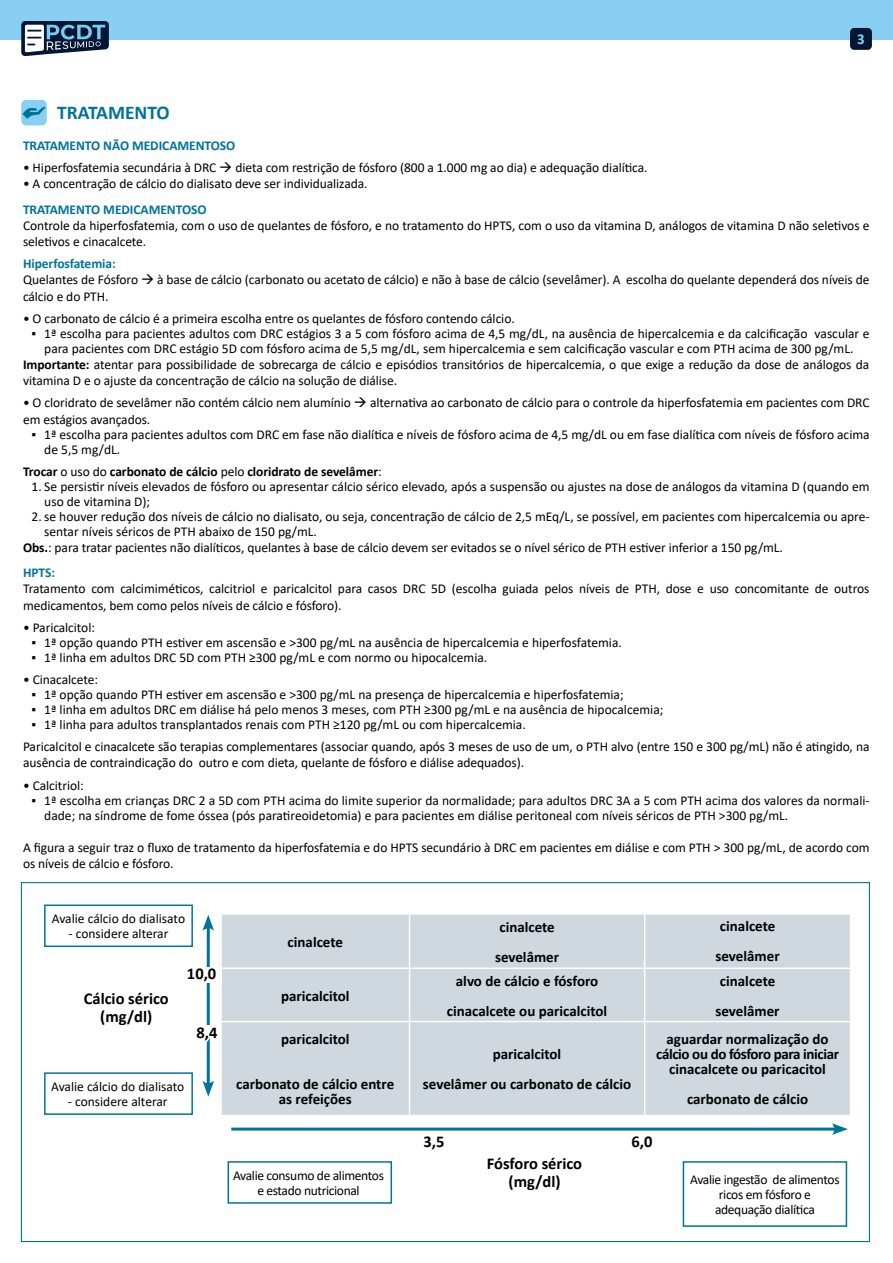
<style>
.page{position:relative;width:893px;height:1263px;background:#fff}
.page>*{position:absolute;margin:0;border:0;box-sizing:border-box;transform-origin:0 0}
.t1{font:700 19.5px "Calibri";color:#00739c}
.t2{font:700 16.5px/18px "Calibri";color:#000;text-align:center}
.t3{font:700 15px/30px "Calibri";color:#000;text-align:center}
.t4{font:700 15px "Calibri";color:#89cff3}
.t5{font:13.5px/16.2px "Calibri";letter-spacing:-.005em;color:#000}
.t6{font:13.5px/15px "Calibri";letter-spacing:-.025em;color:#000;text-align:center}
.t7{font:700 13.5px "Calibri";letter-spacing:-.005em;color:#000}
.t8{font:700 13.5px "Calibri";letter-spacing:-.005em;color:#00739c}
.s1{font-weight:700;color:#00739c}
.s2{font-weight:700}
.s3{font-weight:400}
</style>
<div class="page">
<div style="left:0;top:0;width:893px;height:39px;background:#89cff3"></div>
<div style="left:850px;top:28px;width:22px;height:22px;background:#031632;border-radius:4px"></div>
<svg style="left:21px;top:21px;width:88px;height:35px;background:#597086"></svg>
<div style="left:21px;top:100px;width:26px;height:25px;background:#89cff3;border-radius:5px"></div>
<svg style="left:23px;top:107px;width:23px;height:12px"></svg>
<div style="left:222px;top:915px;width:628px;height:200px;background:#ced8de"></div>
<hr style="left:409px;top:915px;width:1px;height:52px;background:#fff">
<hr style="left:644px;top:915px;width:1px;height:52px;background:#fff">
<hr style="left:220px;top:967px;width:190px;height:2px;background:#fff">
<hr style="left:410px;top:967px;width:235px;height:2px;background:#fff">
<hr style="left:409px;top:969px;width:1px;height:52px;background:#fff">
<hr style="left:645px;top:967px;width:206px;height:2px;background:#fff">
<hr style="left:644px;top:969px;width:1px;height:52px;background:#fff">
<hr style="left:220px;top:1021px;width:190px;height:1px;background:#fff">
<hr style="left:410px;top:1021px;width:235px;height:1px;background:#fff">
<hr style="left:409px;top:1022px;width:1px;height:93px;background:#fff">
<hr style="left:645px;top:1021px;width:206px;height:1px;background:#fff">
<hr style="left:644px;top:1022px;width:1px;height:93px;background:#fff">
<hr style="left:231px;top:1127px;width:606px;height:3px;background:#00739c">
<svg style="left:832px;top:1123px;width:16px;height:12px"></svg>
<div style="left:44px;top:1072px;width:149px;height:43px;border:2px solid #00739c"></div>
<div style="left:44px;top:904px;width:149px;height:43px;border:2px solid #00739c"></div>
<hr style="left:207px;top:925px;width:3px;height:161px;background:#00739c">
<svg style="left:202px;top:1080px;width:12px;height:17px"></svg>
<svg style="left:202px;top:915px;width:12px;height:16px"></svg>
<svg style="left:206px;top:1018px;width:4px;height:36px"></svg>
<svg style="left:206px;top:964px;width:4px;height:31px"></svg>
<div style="left:228px;top:1161px;width:164px;height:43px;border:2px solid #00739c"></div>
<div style="left:683px;top:1161px;width:164px;height:66px;border:2px solid #00739c"></div>
<p class="t4" style="left:857px;top:28px;width:9px">3</p>
<h1 class="t1" style="left:57px;top:99px;width:114px">TRATAMENTO</h1>
<p class="t8" style="left:23px;top:136px;width:214px">TRATAMENTO NÃO MEDICAMENTOSO</p>
<p class="t5" style="left:23px;top:159px;width:626px">• Hiperfosfatemia secundária à DRC → dieta com restrição de fósforo (800 a 1.000 mg ao dia) e adequação dialítica.</p>
<p class="t5" style="left:23px;top:175px;width:346px">• A concentração de cálcio do dialisato deve ser individualizada.</p>
<p class="t8" style="left:23px;top:200px;width:185px">TRATAMENTO MEDICAMENTOSO</p>
<p class="t5" style="left:23px;top:217px;width:848px">Controle da hiperfosfatemia, com o uso de quelantes de fósforo, e no tratamento do HPTS, com o uso da vitamina D, análogos de vitamina D não seletivos e seletivos e cinacalcete.</p>
<p class="t5" style="left:23px;top:255px;width:848px"><span class="s1">Hiperfosfatemia:<br></span>Quelantes de Fósforo → à base de cálcio (carbonato ou acetato de cálcio) e não à base de cálcio (sevelâmer). A escolha do quelante dependerá dos níveis de cálcio e do PTH.</p>
<p class="t5" style="left:23px;top:310px;width:493px">• O carbonato de cálcio é a primeira escolha entre os quelantes de fósforo contendo cálcio.</p>
<p class="t5" style="left:32px;top:325px;width:840px">▪ 1ª escolha para pacientes adultos com DRC estágios 3 a 5 com fósforo acima de 4,5 mg/dL, na ausência de hipercalcemia e da calcificação vascular e</p>
<p class="t5" style="left:44px;top:340px;width:811px">para pacientes com DRC estágio 5D com fósforo acima de 5,5 mg/dL, sem hipercalcemia e sem calcificação vascular e com PTH acima de 300 pg/mL.</p>
<p class="t5" style="left:23px;top:356px;width:848px"><span class="s2">Importante:</span> atentar para possibilidade de sobrecarga de cálcio e episódios transitórios de hipercalcemia, o que exige a redução da dose de análogos da</p>
<p class="t5" style="left:23px;top:372px;width:376px">vitamina D e o ajuste da concentração de cálcio na solução de diálise.</p>
<p class="t5" style="left:23px;top:394px;width:848px">• O cloridrato de sevelâmer não contém cálcio nem alumínio → alternativa ao carbonato de cálcio para o controle da hiperfosfatemia em pacientes com DRC em estágios avançados.</p>
<p class="t5" style="left:44px;top:426px;width:827px;line-height:15px;text-indent:-13px">▪ 1ª escolha para pacientes adultos com DRC em fase não dialítica e níveis de fósforo acima de 4,5 mg/dL ou em fase dialítica com níveis de fósforo acima de 5,5 mg/dL.</p>
<p class="t7" style="left:23px;top:462px;width:360px">Trocar <span class="s3">o uso do</span> carbonato de cálcio <span class="s3">pelo</span> cloridrato de sevelâmer<span class="s3">:</span></p>
<p class="t5" style="left:44px;top:478px;width:827px;line-height:15px;text-indent:-13px">1. Se persistir níveis elevados de fósforo ou apresentar cálcio sérico elevado, após a suspensão ou ajustes na dose de análogos da vitamina D (quando em uso de vitamina D);</p>
<p class="t5" style="left:32px;top:508px;width:840px">2. se houver redução dos níveis de cálcio no dialisato, ou seja, concentração de cálcio de 2,5 mEq/L, se possível, em pacientes com hipercalcemia ou apre-</p>
<p class="t5" style="left:44px;top:523px;width:274px">sentar níveis séricos de PTH abaixo de 150 pg/mL.</p>
<p class="t5" style="left:23px;top:539px;width:761px"><span class="s2">Obs.</span>: para tratar pacientes não dialíticos, quelantes à base de cálcio devem ser evitados se o nível sérico de PTH estiver inferior a 150 pg/mL.</p>
<p class="t8" style="left:23px;top:563px;width:34px">HPTS:</p>
<p class="t5" style="left:23px;top:580px;width:848px">Tratamento com calcimiméticos, calcitriol e paricalcitol para casos DRC 5D (escolha guiada pelos níveis de PTH, dose e uso concomitante de outros medicamentos, bem como pelos níveis de cálcio e fósforo).</p>
<p class="t5" style="left:23px;top:619px;width:73px">• Paricalcitol:</p>
<p class="t5" style="left:32px;top:634px;width:592px">▪ 1ª opção quando PTH estiver em ascensão e &gt;300 pg/mL na ausência de hipercalcemia e hiperfosfatemia.</p>
<p class="t5" style="left:32px;top:649px;width:457px">▪ 1ª linha em adultos DRC 5D com PTH ≥300 pg/mL e com normo ou hipocalcemia.</p>
<p class="t5" style="left:23px;top:671px;width:76px">• Cinacalcete:</p>
<p class="t5" style="left:32px;top:686px;width:594px">▪ 1ª opção quando PTH estiver em ascensão e &gt;300 pg/mL na presença de hipercalcemia e hiperfosfatemia;</p>
<p class="t5" style="left:32px;top:701px;width:633px">▪ 1ª linha em adultos DRC em diálise há pelo menos 3 meses, com PTH ≥300 pg/mL e na ausência de hipocalcemia;</p>
<p class="t5" style="left:23px;top:713px;width:848px;line-height:22.2px;text-indent:9px">▪ 1ª linha para adultos transplantados renais com PTH ≥120 pg/mL ou com hipercalcemia.<br>Paricalcitol e cinacalcete são terapias complementares (associar quando, após 3 meses de uso de um, o PTH alvo (entre 150 e 300 pg/mL) não é atingido, na</p>
<p class="t5" style="left:23px;top:754px;width:503px">ausência de contraindicação do outro e com dieta, quelante de fósforo e diálise adequados).</p>
<p class="t5" style="left:23px;top:777px;width:62px">• Calcitriol:</p>
<p class="t5" style="left:44px;top:792px;width:827px;line-height:15px;text-indent:-13px">▪ 1ª escolha em crianças DRC 2 a 5D com PTH acima do limite superior da normalidade; para adultos DRC 3A a 5 com PTH acima dos valores da normali&shy;dade; na síndrome de fome óssea (pós paratireoidetomia) e para pacientes em diálise peritoneal com níveis séricos de PTH &gt;300 pg/mL.</p>
<p class="t5" style="left:23px;top:839px;width:848px">A figura a seguir traz o fluxo de tratamento da hiperfosfatemia e do HPTS secundário à DRC em pacientes em diálise e com PTH &gt; 300 pg/mL, de acordo com os níveis de cálcio e fósforo.</p>
<p class="t5" style="left:52px;top:910px;width:135px">Avalie cálcio do dialisato</p>
<p class="t5" style="left:69px;top:925px;width:101px">- considere alterar</p>
<p class="t2" style="left:84px;top:989px;width:86px">Cálcio sérico (mg/dl)</p>
<p class="t2" style="left:187px;top:964px;width:31px">10,0</p>
<p class="t2" style="left:196px;top:1023px;width:22px">8,4</p>
<p class="t5" style="left:51px;top:1078px;width:135px">Avalie cálcio do dialisato</p>
<p class="t5" style="left:68px;top:1093px;width:101px">- considere alterar</p>
<p class="t3" style="left:288px;top:926px;width:57px">cinalcete</p>
<p class="t3" style="left:281px;top:980px;width:70px">paricalcitol</p>
<p class="t3" style="left:281px;top:1024px;width:70px">paricalcitol</p>
<p class="t3" style="left:236px;top:1076px;width:159px;line-height:15px">carbonato de cálcio entre as refeições</p>
<p class="t3" style="left:495px;top:911px;width:66px;text-align:left">cinalcete sevelâmer</p>
<p class="t3" style="left:715px;top:911px;width:66px;text-align:left">cinalcete sevelâmer</p>
<p class="t3" style="left:447px;top:965px;width:162px">alvo de cálcio e fósforo cinacalcete ou paricalcitol</p>
<p class="t3" style="left:715px;top:965px;width:66px;text-align:left">cinalcete sevelâmer</p>
<p class="t3" style="left:423px;top:1039px;width:210px">paricalcitol<br>sevelâmer ou carbonato de cálcio</p>
<p class="t3" style="left:656px;top:1031px;width:184px;line-height:15px">aguardar normalização do cálcio ou do fósforo para iniciar cinacalcete ou paricacitol</p>
<p class="t3" style="left:687px;top:1084px;width:123px">carbonato de cálcio</p>
<p class="t2" style="left:423px;top:1132px;width:22px">3,5</p>
<p class="t2" style="left:631px;top:1132px;width:22px">6,0</p>
<p class="t2" style="left:487px;top:1154px;width:97px">Fósforo sérico (mg/dl)</p>
<p class="t6" style="left:233px;top:1168px;width:152px">Avalie consumo de alimentos e estado nutricional</p>
<p class="t6" style="left:690px;top:1172px;width:151px">Avalie ingestão de alimentos ricos em fósforo e adequação dialítica</p>
</div>
